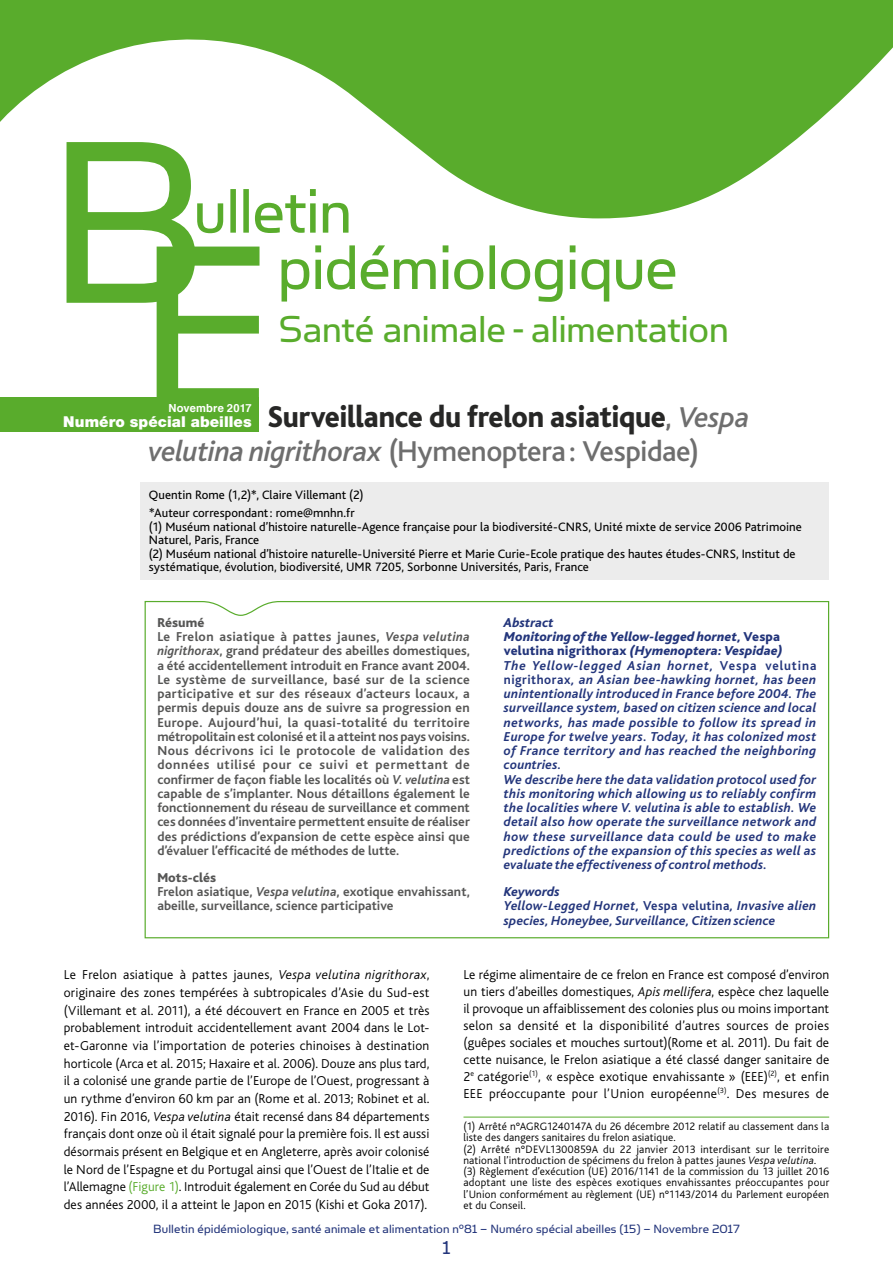
<style>
.page{position:relative;width:893px;height:1263px;background:#fff}
.page>*{position:absolute;margin:0;border:0;box-sizing:border-box;transform-origin:0 0}
.t1{font:42.3px "Simian Text Orangutan";letter-spacing:-.005em;color:#59ac2c}
.Titre_article{font:800 31.5px "Bliss";letter-spacing:-.01em;color:#272726;scale:.92 1}
.Titre_article-2{font:500 30px "Bliss";letter-spacing:-.01em;color:#6e6e6e}
.t2{font:21px "Simian Text Orangutan";color:#23357b}
.t3{font:900 15px "Helvetica Neue";letter-spacing:.005em;color:#fff}
.TEXTE_COURANT_vert{font:300 13.5px/17.7px "Bliss";letter-spacing:.015em;color:#000;text-align:justify}
.Résumé_FR{font:700 13.5px/14.2px "Bliss";color:#565655;text-align:justify}
.Texte_Abstract_GB{font:italic 700 13.5px/14.2px "Bliss";letter-spacing:.015em;color:#23357b;text-align:justify}
.t4{font:13.5px "Simian Text Orangutan";letter-spacing:.01em;color:#23357b}
.titre_anglais{font:italic 800 13.5px/14.2px "Bliss";letter-spacing:.01em;color:#23357b}
.ST_Abstract{font:italic 800 13.5px "Bliss";color:#23357b}
.ST_Résumé{font:800 13.5px "Bliss";letter-spacing:.005em;color:#565655}
.Auteurs_2{font:12.75px/13.5px "Bliss";letter-spacing:.005em;color:#000}
.auteurs_1{font:12.75px "Bliss";letter-spacing:.005em;color:#000}
.renvois_sans_filet{font:300 11.25px/11.2px "Bliss";letter-spacing:.015em;color:#000}
.renvois{font:300 11.25px/11.2px "Bliss";letter-spacing:.015em;color:#000}
.t5{font:700 11.1px "Helvetica";letter-spacing:.015em;color:#fff}
.s1{font-weight:500;font-size:30px;color:#6e6e6e}
.s2{font-weight:500;font-style:italic;font-size:30px;color:#6e6e6e}
.s3{font-style:italic}
.s4{font-style:normal}
.s5{color:#59ac2c}
</style>
<div class="page">
<hr style="left:463px;top:1117px;width:366px;height:1px;background:#59ac2c">
<svg style="left:0;top:0;width:893px;height:218px;fill:#59ac2c"></svg>
<svg style="left:67px;top:142px;width:608px;height:255px"></svg>
<div style="left:0;top:397px;width:259px;height:34px;background:#59ac2c"></div>
<div style="left:140px;top:482px;width:689px;height:98px;background:#ececec"></div>
<svg style="left:144px;top:600px;width:686px;height:339px"></svg>
<p class="t1" style="left:279px;top:305px;width:451px">Santé animale - alimentation</p>
<p class="t5" style="left:168px;top:399px;width:85px">Novembre 2017</p>
<p class="t3" style="left:63px;top:412px;width:190px">Numéro spécial abeilles</p>
<p class="Titre_article" style="left:268px;top:400px;width:525px">Surveillance du frelon asiatique<span class="s1">,</span> <span class="s2">Vespa</span></p>
<p class="Titre_article-2" style="left:149px;top:436px;width:552px"><span class="s3">velutina nigrithorax</span> (Hymenoptera: Vespidae)</p>
<p class="auteurs_1" style="left:149px;top:488px;width:216px">Quentin Rome (1,2)*, Claire Villemant (2)</p>
<p class="Auteurs_2" style="left:149px;top:506px;width:207px">*Auteur correspondant: rome@mnhn.fr</p>
<p class="Auteurs_2" style="left:149px;top:520px;width:654px">(1) Muséum national d’histoire naturelle-Agence française pour la biodiversité-CNRS, Unité mixte de service 2006 Patrimoine<br>Naturel, Paris, France</p>
<p class="Auteurs_2" style="left:149px;top:547px;width:648px">(2) Muséum national d’histoire naturelle-Université Pierre et Marie Curie-Ecole pratique des hautes études-CNRS, Institut de systématique, évolution, biodiversité, UMR 7205, Sorbonne Universités, Paris, France</p>
<p class="ST_Résumé" style="left:157px;top:615px;width:49px">Résumé</p>
<p class="Résumé_FR" style="left:157px;top:630px;width:314px">Le Frelon asiatique à pattes jaunes, <span class="s3">Vespa velutina nigrithorax</span>, grand prédateur des abeilles domestiques, a été accidentellement introduit en France avant 2004.<br>Le système de surveillance, basé sur de la science participative et sur des réseaux d’acteurs locaux, a permis depuis douze ans de suivre sa progression en Europe. Aujourd’hui, la quasi-totalité du territoire métropolitain est colonisé et il a atteint nos pays voisins.</p>
<p class="Résumé_FR" style="left:157px;top:744px;width:314px">Nous décrivons ici le protocole de validation des données utilisé pour ce suivi et permettant de confirmer de façon fiable les localités où <span class="s3">V. velutina</span> est capable de s’implanter. Nous détaillons également le fonctionnement du réseau de surveillance et comment ces données d’inventaire permettent ensuite de réaliser des prédictions d’expansion de cette espèce ainsi que d’évaluer l’efficacité de méthodes de lutte.</p>
<p class="ST_Résumé" style="left:157px;top:870px;width:60px">Mots-clés</p>
<p class="Résumé_FR" style="left:157px;top:885px;width:314px">Frelon asiatique, <span class="s3">Vespa velutina</span>, exotique envahissant, abeille, surveillance, science participative</p>
<p class="ST_Abstract" style="left:504px;top:615px;width:51px">Abstract</p>
<p class="titre_anglais" style="left:504px;top:630px;width:280px">Monitoring of the Yellow-legged hornet, <span class="s4">Vespa velutina nigrithorax</span> (Hymenoptera: Vespidae)</p>
<p class="Texte_Abstract_GB" style="left:504px;top:658px;width:314px">The Yellow-legged Asian hornet, <span class="s4">Vespa velutina nigrithorax</span>, an Asian bee-hawking hornet, has been unintentionally introduced in France before 2004. The surveillance system, based on citizen science and local networks, has made possible to follow its spread in Europe for twelve years. Today, it has colonized most of France territory and has reached the neighboring countries.</p>
<p class="Texte_Abstract_GB" style="left:504px;top:772px;width:314px">We describe here the data validation protocol used for this monitoring which allowing us to reliably confirm the localities where V. velutina is able to establish. We detail also how operate the surveillance network and how these surveillance data could be used to make predictions of the expansion of this species as well as evaluate the effectiveness of control methods.</p>
<p class="ST_Abstract" style="left:504px;top:885px;width:57px">Keywords</p>
<p class="Texte_Abstract_GB" style="left:504px;top:899px;width:314px">Yellow-Legged Hornet, <span class="s4">Vespa velutina</span>, Invasive alien species, Honeybee, Surveillance, Citizen science</p>
<p class="TEXTE_COURANT_vert" style="left:64px;top:966px;width:367px">Le Frelon asiatique à pattes jaunes, <span class="s3">Vespa velutina nigrithorax</span>, originaire des zones tempérées à subtropicales d’Asie du Sud-est (Villemant et al. 2011), a été découvert en France en 2005 et très probablement introduit accidentellement avant 2004 dans le Lot&shy;et-Garonne via l’importation de poteries chinoises à destination horticole (Arca et al. 2015; Haxaire et al. 2006). Douze ans plus tard, il a colonisé une grande partie de l’Europe de l’Ouest, progressant à un rythme d’environ 60 km par an (Rome et al. 2013; Robinet et al.<br>2016). Fin 2016, <span class="s3">Vespa velutina</span> était recensé dans 84 départements français dont onze où il était signalé pour la première fois. Il est aussi désormais présent en Belgique et en Angleterre, après avoir colonisé le Nord de l’Espagne et du Portugal ainsi que l’Ouest de l’Italie et de l’Allemagne <span class="s5">(Figure 1)</span>. Introduit également en Corée du Sud au début des années 2000, il a atteint le Japon en 2015 (Kishi et Goka 2017).</p>
<p class="TEXTE_COURANT_vert" style="left:463px;top:966px;width:367px;line-height:17px">Le régime alimentaire de ce frelon en France est composé d’environ un tiers d’abeilles domestiques, <span class="s3">Apis mellifera</span>, espèce chez laquelle il provoque un affaiblissement des colonies plus ou moins important selon sa densité et la disponibilité d’autres sources de proies (guêpes sociales et mouches surtout)(Rome et al. 2011). Du fait de cette nuisance, le Frelon asiatique a été classé danger sanitaire de 2<sup>e</sup> catégorie<sup>(1)</sup>, « espèce exotique envahissante » (EEE)<sup>(2)</sup>, et enfin EEE préoccupante pour l’Union européenne<sup>(3)</sup>. Des mesures de</p>
<p class="renvois" style="left:463px;top:1121px;width:367px">(1) Arrêté n°AGRG1240147A du 26 décembre 2012 relatif au classement dans la liste des dangers sanitaires du frelon asiatique.</p>
<p class="renvois_sans_filet" style="left:463px;top:1143px;width:367px">(2) Arrêté n°DEVL1300859A du 22 janvier 2013 interdisant sur le territoire national l’introduction de spécimens du frelon à pattes jaunes <span class="s3">Vespa velutina.</span></p>
<p class="renvois_sans_filet" style="left:463px;top:1166px;width:367px;text-align:justify">(3) Règlement d’exécution (UE) 2016/1141 de la commission du 13 juillet 2016 adoptant une liste des espèces exotiques envahissantes préoccupantes pour l’Union conformément au règlement (UE) n°1143/2014 du Parlement européen et du Conseil.</p>
<p class="t4" style="left:153px;top:1221px;width:588px">Bulletin épidémiologique, santé animale et alimentation n°81 – Numéro spécial abeilles (15) – Novembre 2017</p>
<p class="t2" style="left:442px;top:1236px;width:10px">1</p>
</div>
